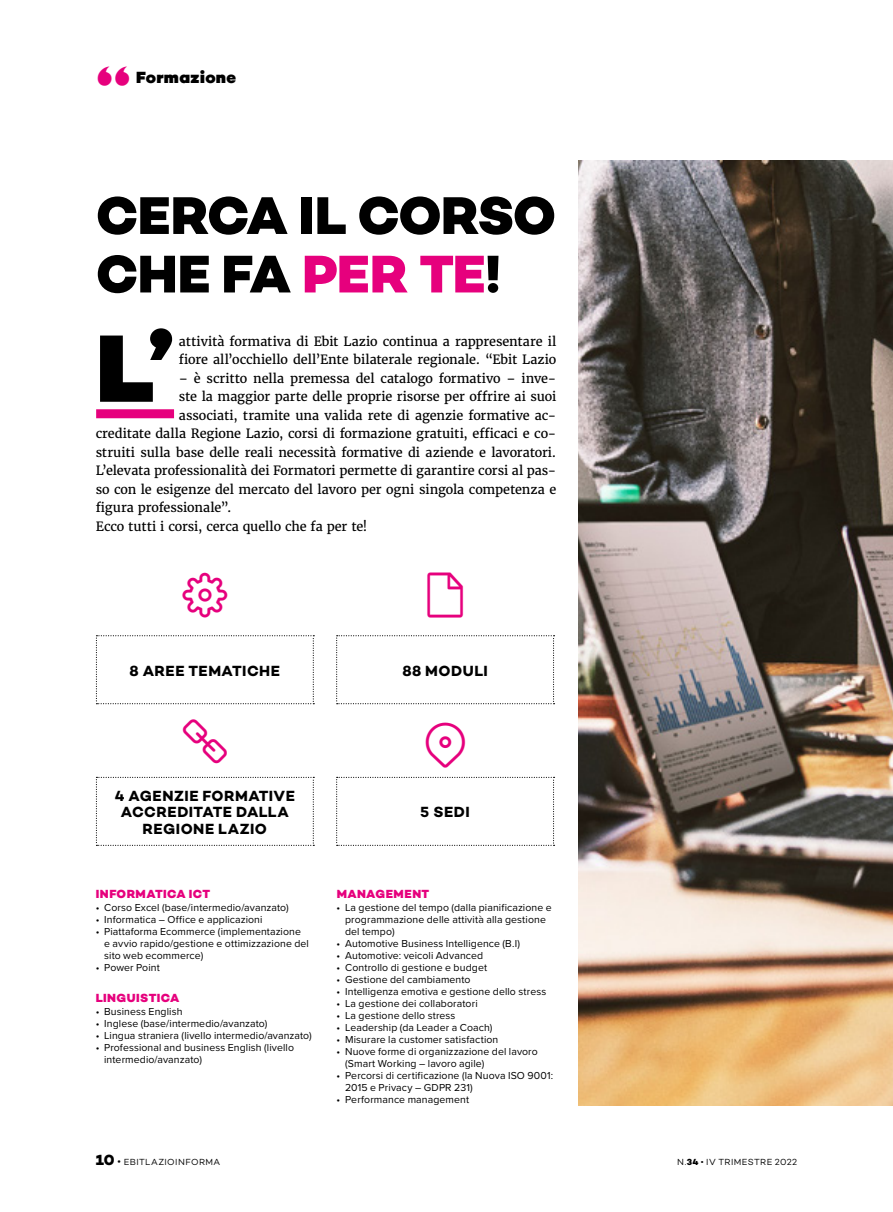
<style>
.page{position:relative;width:893px;height:1212px;background:#fff}
.page>*{position:absolute;margin:0;border:0;box-sizing:border-box;transform-origin:0 0}
.testo_capolettera{font:900 97.35px "Campton";color:#000}
.Titolo{font:800 54px/58.5px "Campton";letter-spacing:-.015em;color:#000}
.rubrica{font:800 42px "Gill Sans";color:#e6007d}
.rubrica-2{font:900 16.5px "Campton";letter-spacing:.02em;color:#000}
.frase{font:700 15px/16.5px "Campton";letter-spacing:.03em;color:#000;text-align:center}
.testo_capolettera-2{font:12.75px/18.5px "Merriweather";letter-spacing:-.005em;color:#000}
.test_spazio{font:12.75px "Merriweather";letter-spacing:-.005em;color:#000}
.titoletto{font:800 12px "Campton";letter-spacing:.03em;color:#e6007d}
.t1{font:10.5px/12px "Proxima Nova";letter-spacing:.01em;color:#000}
.t2{font:9px "Campton";letter-spacing:.045em;color:#000}
.s1{color:#e6007d}
.s2{font-weight:800;font-size:15px}
.s3{font-size:10.5px}
.s4{font-weight:800}
</style>
<div class="page">
<div style="left:96px;top:409px;width:78px;height:9px;background:#e6007d"></div>
<img style="left:578px;top:160px;width:315px;height:945px">
<svg style="left:336px;top:777px;width:219px;height:69px"></svg>
<svg style="left:336px;top:635px;width:219px;height:69px"></svg>
<svg style="left:96px;top:777px;width:218px;height:69px"></svg>
<svg style="left:96px;top:635px;width:218px;height:69px"></svg>
<p class="rubrica" style="left:96px;top:50px;width:36px">“</p>
<p class="rubrica-2" style="left:136px;top:67px;width:101px">Formazione</p>
<p class="Titolo" style="left:96px;top:186px;width:462px">CERCA IL CORSO<br>CHE FA <span class="s1">PER TE</span>!</p>
<p class="testo_capolettera" style="left:96px;top:306px;width:79px">L’</p>
<p class="testo_capolettera-2" style="left:179px;top:332px;width:379px">attività formativa di Ebit Lazio continua a rappresentare il fiore all’occhiello dell’Ente bilaterale regionale. “Ebit Lazio</p>
<p class="testo_capolettera-2" style="left:179px;top:369px;width:379px">– è scritto nella premessa del catalogo formativo – inve-</p>
<p class="testo_capolettera-2" style="left:179px;top:387px;width:379px">ste la maggior parte delle proprie risorse per offrire ai suoi</p>
<p class="testo_capolettera-2" style="left:179px;top:406px;width:379px">associati, tramite una valida rete di agenzie formative ac-</p>
<p class="testo_capolettera-2" style="left:96px;top:424px;width:462px">creditate dalla Regione Lazio, corsi di formazione gratuiti, efficaci e co-</p>
<p class="testo_capolettera-2" style="left:96px;top:443px;width:462px">struiti sulla base delle reali necessità formative di aziende e lavoratori.</p>
<p class="testo_capolettera-2" style="left:96px;top:462px;width:462px">L’elevata professionalità dei Formatori permette di garantire corsi al pas-</p>
<p class="testo_capolettera-2" style="left:96px;top:480px;width:462px">so con le esigenze del mercato del lavoro per ogni singola competenza e</p>
<p class="testo_capolettera-2" style="left:96px;top:499px;width:137px">figura professionale”.</p>
<p class="test_spazio" style="left:96px;top:518px;width:273px">Ecco tutti i corsi, cerca quello che fa per te!</p>
<p class="frase" style="left:130px;top:662px;width:152px">8 AREE TEMATICHE</p>
<p class="frase" style="left:402px;top:662px;width:87px">88 MODULI</p>
<p class="frase" style="left:115px;top:787px;width:182px">4 AGENZIE FORMATIVE<br>ACCREDITATE DALLA<br>REGIONE LAZIO</p>
<p class="titoletto" style="left:96px;top:886px;width:116px">INFORMATICA ICT</p>
<p class="t1" style="left:96px;top:901px;width:195px">• Corso Excel (base/intermedio/avanzato)</p>
<p class="t1" style="left:96px;top:913px;width:168px">• Informatica – Office e applicazioni</p>
<p class="t1" style="left:104px;top:925px;width:206px;text-indent:-9px">• Piattaforma Ecommerce (implementazione e avvio rapido/gestione e ottimizzazione del sito web ecommerce)</p>
<p class="t1" style="left:96px;top:961px;width:66px">• Power Point</p>
<p class="titoletto" style="left:96px;top:990px;width:85px">LINGUISTICA</p>
<p class="t1" style="left:96px;top:1005px;width:88px">• Business English</p>
<p class="t1" style="left:96px;top:1017px;width:173px">• Inglese (base/intermedio/avanzato)</p>
<p class="t1" style="left:96px;top:1029px;width:218px">• Lingua straniera (livello intermedio/avanzato)</p>
<p class="t1" style="left:104px;top:1041px;width:191px;text-indent:-9px">• Professional and business English (livello intermedio/avanzato)</p>
<p class="frase" style="left:420px;top:803px;width:51px">5 SEDI</p>
<p class="titoletto" style="left:337px;top:886px;width:94px">MANAGEMENT</p>
<p class="t1" style="left:345px;top:901px;width:208px;text-indent:-9px">• La gestione del tempo (dalla pianificazione e programmazione delle attività alla gestione del tempo)</p>
<p class="t1" style="left:337px;top:937px;width:185px">• Automotive Business Intelligence (B.I)</p>
<p class="t1" style="left:337px;top:949px;width:148px">• Automotive: veicoli Advanced</p>
<p class="t1" style="left:337px;top:961px;width:152px">• Controllo di gestione e budget</p>
<p class="t1" style="left:337px;top:973px;width:135px">• Gestione del cambiamento</p>
<p class="t1" style="left:337px;top:985px;width:211px">• Intelligenza emotiva e gestione dello stress</p>
<p class="t1" style="left:337px;top:997px;width:143px">• La gestione dei collaboratori</p>
<p class="t1" style="left:337px;top:1009px;width:120px">• La gestione dello stress</p>
<p class="t1" style="left:337px;top:1021px;width:157px">• Leadership (da Leader a Coach)</p>
<p class="t1" style="left:337px;top:1033px;width:163px">• Misurare la customer satisfaction</p>
<p class="t1" style="left:345px;top:1045px;width:194px;text-indent:-9px">• Nuove forme di organizzazione del lavoro (Smart Working – lavoro agile)</p>
<p class="t1" style="left:345px;top:1069px;width:210px;text-indent:-9px">• Percorsi di certificazione (la Nuova ISO 9001:<br>2015 e Privacy – GDPR 231)</p>
<p class="t1" style="left:337px;top:1093px;width:134px">• Performance management</p>
<p class="t2" style="left:96px;top:1156px;width:126px"><span class="s2">10</span> <span class="s3">•</span> EBITLAZIOINFORMA</p>
<p class="t2" style="left:677px;top:1156px;width:121px">N.<span class="s4">34</span> • IV TRIMESTRE 2022</p>
</div>
